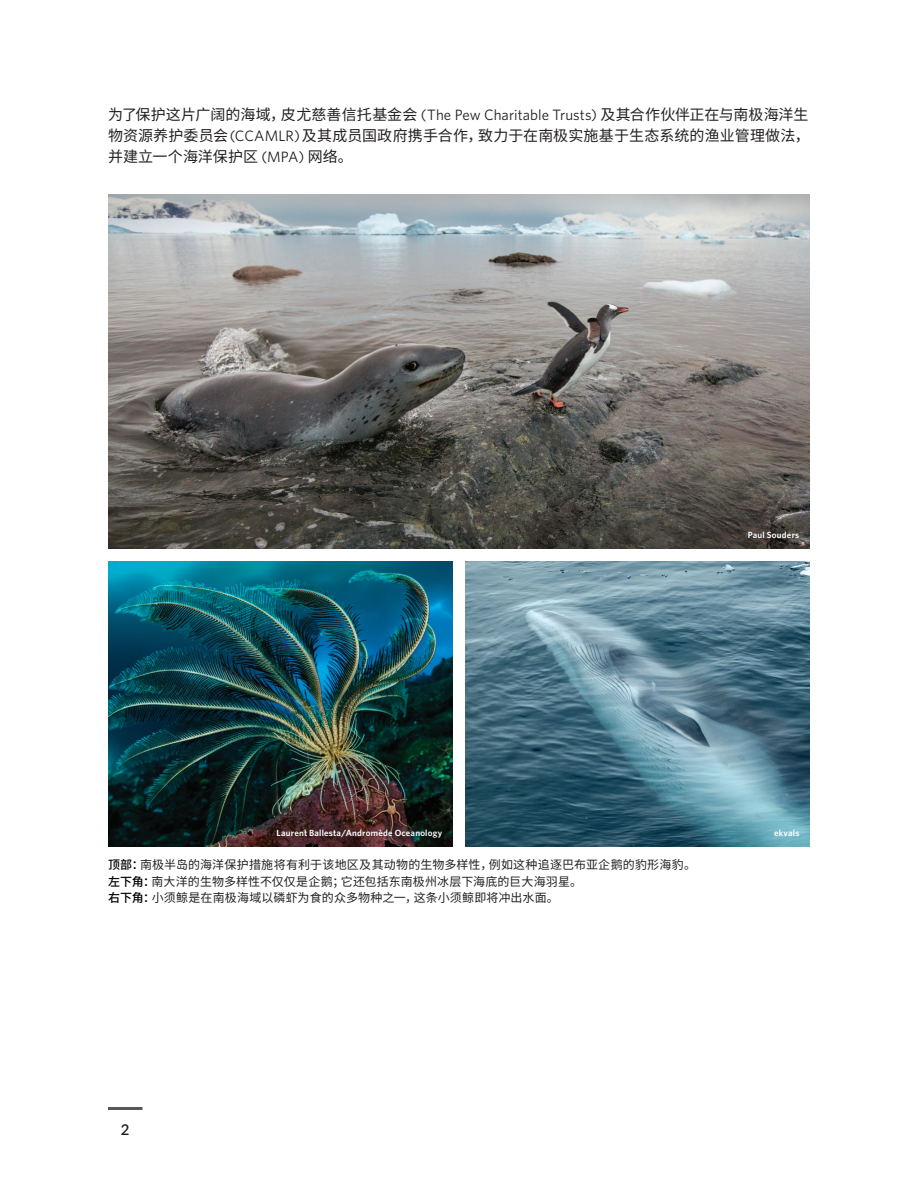
<style>
.page{position:relative;width:918px;height:1188px;background:#fff}
.page>*{position:absolute;margin:0;border:0;box-sizing:border-box;transform-origin:0 0}
.Body{font:15px/21px "Noto Sans CJ Ksc";letter-spacing:.01em;color:#231f20;text-align:justify}
.t1{font:600 15px "Lato";color:#231f20}
.Photo_caption{font:12px "Noto Sans CJ Ksc";letter-spacing:.01em;color:#231f20}
.t2{font:600 9px "Whitney";letter-spacing:.025em;color:#fff}
.s1{font-family:"Whitney"}
.s2{font-weight:500;color:#000}
</style>
<div class="page">
<hr style="left:108px;top:1107px;width:34px;height:3px;background:#57585a">
<img style="left:465px;top:561px;width:345px;height:286px">
<img style="left:108px;top:561px;width:345px;height:286px">
<img style="left:108px;top:194px;width:702px;height:355px">
<p class="Body" style="left:108px;top:104px;width:703px">为了保护这片广阔的海域，皮尤慈善信托基金会 <span class="s1">(The Pew Charitable Trusts)</span> 及其合作伙伴正在与南极海洋生物资源养护委员会 <span class="s1">(CCAMLR)</span> 及其成员国政府携手合作，致力于在南极实施基于生态系统的渔业管理做法，并建立一个海洋保护区 <span class="s1">(MPA)</span> 网络。</p>
<p class="t2" style="left:748px;top:529px;width:53px">Paul Souders</p>
<p class="t2" style="left:276px;top:827px;width:167px">Laurent Ballesta/Andromède Oceanology</p>
<p class="t2" style="left:774px;top:827px;width:27px">ekvals</p>
<p class="Photo_caption" style="left:108px;top:858px;width:590px"><span class="s2">顶部：</span>南极半岛的海洋保护措施将有利于该地区及其动物的生物多样性，例如这种追逐巴布亚企鹅的豹形海豹。</p>
<p class="Photo_caption" style="left:108px;top:874px;width:476px"><span class="s2">左下角：</span>南大洋的生物多样性不仅仅是企鹅；它还包括东南极州冰层下海底的巨大海羽星。</p>
<p class="Photo_caption" style="left:108px;top:891px;width:452px"><span class="s2">右下角：</span>小须鲸是在南极海域以磷虾为食的众多物种之一，这条小须鲸即将冲出水面。</p>
<p class="t1" style="left:121px;top:1119px;width:10px">2</p>
</div>
